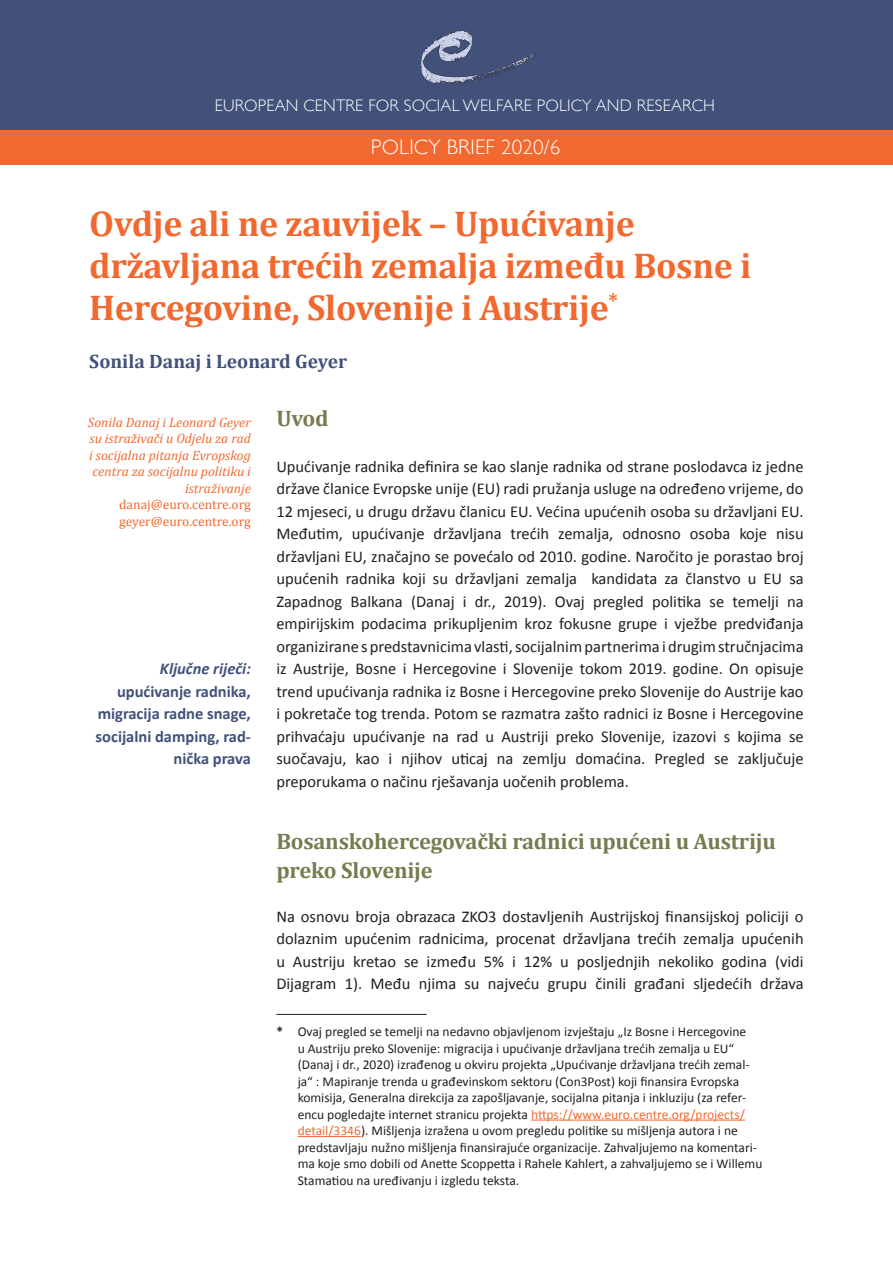
<style>
.page{position:relative;width:893px;height:1263px;background:#fff}
.page>*{position:absolute;margin:0;border:0;box-sizing:border-box;transform-origin:0 0}
.t1{font:700 36px/42px "Cambria";letter-spacing:-.01em;color:#f26930}
.t2{font:700 22.5px/28.5px "Cambria";letter-spacing:-.01em;color:#787b4f}
.t3{font:300 21px "Gill Sans";letter-spacing:.01em;color:#fff}
.t4{font:700 19.5px "Cambria";color:#41517a}
.t5{font:300 16.8px "Gill Sans";letter-spacing:.015em;color:#fff}
.t6{font:16.5px/22.5px "Calibri";color:#231f20;text-align:justify}
.t7{font:700 16.5px/22.5px "Calibri";color:#41517a;text-align:right}
.t8{font:italic 700 16.5px "Calibri";color:#41517a}
.t9{font:13.5px/16.5px "Calibri";color:#231f20}
.t10{font:italic 13.5px/16.5px "Cambria";color:#f26930;text-align:right}
.t11{font:13.5px/16.5px "Cambria";color:#f26930}
.s1{font-weight:700}
.s2{color:#f26930}
</style>
<div class="page">
<div style="left:0;top:0;width:893px;height:130px;background:#41517a"></div>
<img style="left:420px;top:30px;width:117px;height:54px">
<div style="left:0;top:130px;width:893px;height:34px;background:#f26930"></div>
<hr style="left:276px;top:1014px;width:151px;height:1px;background:#231f20">
<hr style="left:531px;top:1120px;width:214px;height:1px;background:#f26930">
<hr style="left:298px;top:1136px;width:63px;height:1px;background:#f26930">
<p class="t5" style="left:215px;top:92px;width:502px">EUROPEAN CENTRE FOR SOCIAL WELFARE POLICY AND RESEARCH</p>
<p class="t3" style="left:371px;top:131px;width:191px">POLICY BRIEF 2020/6</p>
<h1 class="t1" style="left:89px;top:202px;width:664px">Ovdje ali ne zauvijek – Upućivanje državljana trećih zemalja između Bosne i<br>Hercegovine, Slovenije i Austrije<sup>*</sup></h1>
<p class="t4" style="left:89px;top:349px;width:259px">Sonila Danaj i Leonard Geyer</p>
<h2 class="t2" style="left:276px;top:403px;width:54px">Uvod</h2>
<p class="t6" style="left:276px;top:454px;width:529px">Upućivanje radnika definira se kao slanje radnika od strane poslodavca iz jedne države članice Evropske unije (EU) radi pružanja usluge na određeno vrijeme, do 12 mjeseci, u drugu državu članicu EU. Većina upućenih osoba su državljani EU.<br>Međutim, upućivanje državljana trećih zemalja, odnosno osoba koje nisu državljani EU, značajno se povećalo od 2010. godine. Naročito je porastao broj upućenih radnika koji su državljani zemalja kandidata za članstvo u EU sa Zapadnog Balkana (Danaj i dr., 2019). Ovaj pregled politika se temelji na empirijskim podacima prikupljenim kroz fokusne grupe i vježbe predviđanja organizirane s predstavnicima vlasti, socijalnim partnerima i drugim stručnjacima iz Austrije, Bosne i Hercegovine i Slovenije tokom 2019. godine. On opisuje trend upućivanja radnika iz Bosne i Hercegovine preko Slovenije do Austrije kao i pokretače tog trenda. Potom se razmatra zašto radnici iz Bosne i Hercegovine prihvaćaju upućivanje na rad u Austriji preko Slovenije, izazovi s kojima se suočavaju, kao i njihov uticaj na zemlju domaćina. Pregled se zaključuje preporukama o načinu rješavanja uočenih problema.</p>
<p class="t10" style="left:88px;top:414px;width:164px">Sonila Danaj i Leonard Geyer su istraživači u Odjelu za rad i socijalna pitanja Evropskog centra za socijalnu politiku i istraživanje</p>
<p class="t11" style="left:119px;top:496px;width:133px">danaj@euro.centre.org geyer@euro.centre.org</p>
<p class="t8" style="left:160px;top:659px;width:92px">Ključne riječi:</p>
<p class="t7" style="left:96px;top:679px;width:157px">upućivanje radnika, migracija radne snage, socijalni damping, rad&shy;nička prava</p>
<h2 class="t2" style="left:276px;top:827px;width:501px">Bosanskohercegovački radnici upućeni u Austriju preko Slovenije</h2>
<p class="t6" style="left:276px;top:904px;width:529px">Na osnovu broja obrazaca ZKO3 dostavljenih Austrijskoj finansijskoj policiji o dolaznim upućenim radnicima, procenat državljana trećih zemalja upućenih u Austriju kretao se između 5% i 12% u posljednjih nekoliko godina (vidi Dijagram 1). Među njima su najveću grupu činili građani sljedećih država</p>
<p class="t9" style="left:298px;top:1023px;width:466px;text-indent:-21px"><span class="s1">*</span> Ovaj pregled se temelji na nedavno objavljenom izvještaju „Iz Bosne i Hercegovine<br>u Austriju preko Slovenije: migracija i upućivanje državljana trećih zemalja u EU“ (Danaj i dr., 2020) izrađenog u okviru projekta „Upućivanje državljana trećih zemal&shy;ja“ : Mapiranje trenda u građevinskom sektoru (Con3Post) koji finansira Evropska komisija, Generalna direkcija za zapošljavanje, socijalna pitanja i inkluziju (za refer&shy;encu pogledajte internet stranicu projekta <span class="s2">https://www.euro.centre.org/projects/ detail/3346</span>). Mišljenja izražena u ovom pregledu politike su mišljenja autora i ne predstavljaju nužno mišljenja finansirajuće organizacije. Zahvaljujemo na komentari&shy;ma koje smo dobili od Anette Scoppetta i Rahele Kahlert, a zahvaljujemo se i Willemu Stamatiou na uređivanju i izgledu teksta.</p>
</div>
